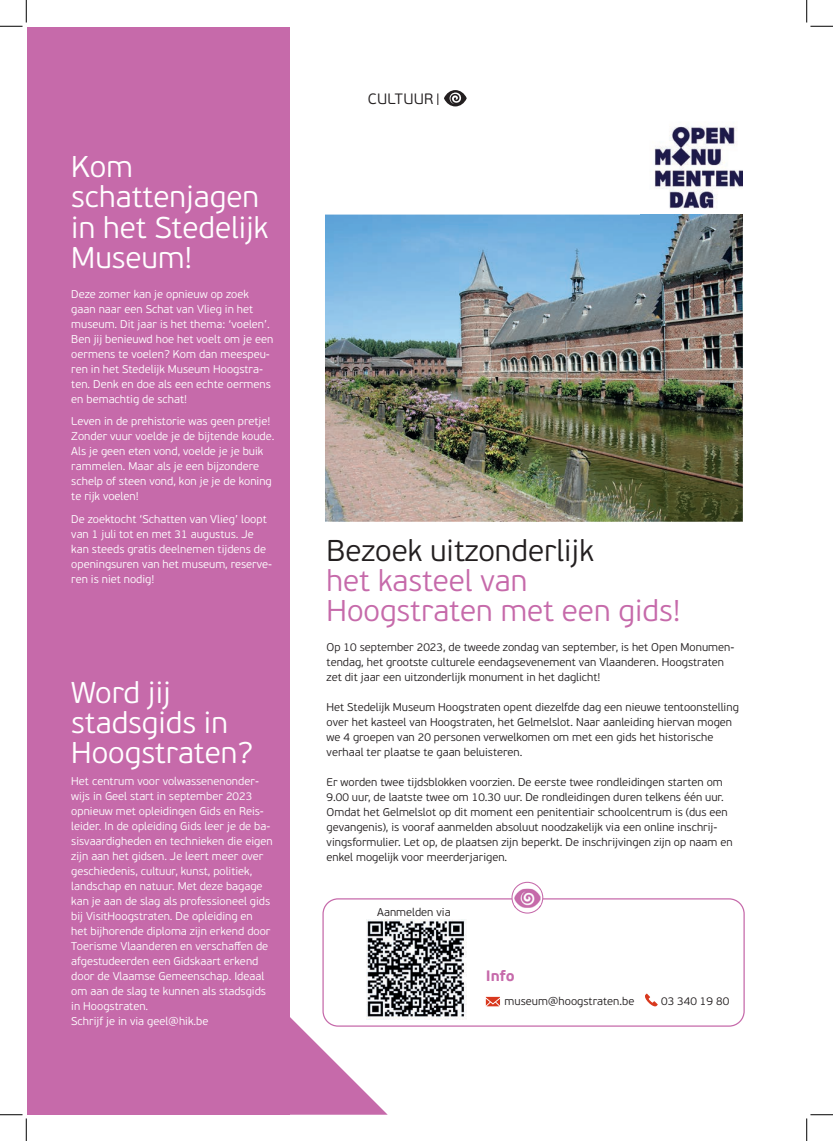
<style>
.page{position:relative;width:833px;height:1141px;background:#fff}
.page>*{position:absolute;margin:0;border:0;box-sizing:border-box;transform-origin:0 0}
.t1{font:300 30px/30px "PF Beau Sans Pro";color:#fff}
.t2{font:300 30px/30px "PF Beau Sans Pro";color:#c66aaa}
.t3{font:300 30px "PF Beau Sans Pro";color:#231f20}
.t4{font:300 15px "PF Beau Sans Pro";letter-spacing:.02em;color:#231f20}
.t5{font:700 15px "PF Beau Sans Pro";color:#c66aaa}
.t6{font:300 11.25px/15px "PF Beau Sans Pro";color:#fff}
.t7{font:300 11.25px/15px "PF Beau Sans Pro";color:#231f20}
</style>
<div class="page">
<svg style="left:437px;top:90px;width:29px;height:16px"></svg>
<div style="left:27px;top:27px;width:262px;height:1087px;background:#c66aaa"></div>
<svg style="left:289px;top:987px;width:98px;height:127px"></svg>
<svg style="left:322px;top:898px;width:422px;height:128px"></svg>
<svg style="left:485px;top:996px;width:14px;height:10px"></svg>
<svg style="left:642px;top:993px;width:15px;height:15px"></svg>
<svg style="left:511px;top:881px;width:32px;height:32px"></svg>
<img style="left:514px;top:888px;width:26px;height:19px">
<img style="left:325px;top:214px;width:417px;height:307px">
<img style="left:640px;top:126px;width:102px;height:96px">
<img style="left:366px;top:919px;width:100px;height:100px">
<svg style="left:0;top:0;width:27px;height:27px"></svg>
<svg style="left:0;top:1114px;width:27px;height:26px"></svg>
<svg style="left:806px;top:0;width:26px;height:27px"></svg>
<svg style="left:806px;top:1114px;width:26px;height:26px"></svg>
<h1 class="t1" style="left:71px;top:153px;width:198px">Kom schattenjagen in het Stedelijk<br>Museum!</h1>
<p class="t6" style="left:71px;top:286px;width:203px">Deze zomer kan je opnieuw op zoek gaan naar een Schat van Vlieg in het museum. Dit jaar is het thema: ‘voelen’.<br>Ben jij benieuwd hoe het voelt om je een oermens te voelen? Kom dan meespeu&shy;ren in het Stedelijk Museum Hoogstra&shy;ten. Denk en doe als een echte oermens en bemachtig de schat!</p>
<p class="t6" style="left:71px;top:414px;width:204px">Leven in de prehistorie was geen pretje!<br>Zonder vuur voelde je de bijtende koude.<br>Als je geen eten vond, voelde je je buik rammelen. Maar als je een bijzondere schelp of steen vond, kon je je de koning te rijk voelen!</p>
<p class="t6" style="left:71px;top:511px;width:202px">De zoektocht ‘Schatten van Vlieg’ loopt van 1 juli tot en met 31 augustus. Je kan steeds gratis deelnemen tijdens de openingsuren van het museum, reserve&shy;ren is niet nodig!</p>
<h1 class="t1" style="left:71px;top:678px;width:183px">Word jij stadsgids in<br>Hoogstraten?</h1>
<p class="t6" style="left:71px;top:774px;width:203px">Het centrum voor volwassenenonder&shy;wijs in Geel start in september 2023 opnieuw met opleidingen Gids en Reis&shy;leider. In de opleiding Gids leer je de ba&shy;sisvaardigheden en technieken die eigen zijn aan het gidsen. Je leert meer over geschiedenis, cultuur, kunst, politiek, landschap en natuur. Met deze bagage kan je aan de slag als professioneel gids bij VisitHoogstraten. De opleiding en<br>het bijhorende diploma zijn erkend door Toerisme Vlaanderen en verschaffen de afgestudeerden een Gidskaart erkend door de Vlaamse Gemeenschap. Ideaal om aan de slag te kunnen als stadsgids in Hoogstraten.<br>Schrijf je in via geel@hik.be</p>
<h2 class="t4" style="left:368px;top:91px;width:67px">CULTUUR</h2>
<h1 class="t3" style="left:326px;top:533px;width:268px">Bezoek uitzonderlijk</h1>
<h1 class="t2" style="left:326px;top:566px;width:355px">het kasteel van<br>Hoogstraten met een gids!</h1>
<p class="t7" style="left:326px;top:640px;width:409px">Op 10 september 2023, de tweede zondag van september, is het Open Monumen&shy;tendag, het grootste culturele eendagsevenement van Vlaanderen. Hoogstraten zet dit jaar een uitzonderlijk monument in het daglicht!</p>
<p class="t7" style="left:326px;top:700px;width:413px">Het Stedelijk Museum Hoogstraten opent diezelfde dag een nieuwe tentoonstelling over het kasteel van Hoogstraten, het Gelmelslot. Naar aanleiding hiervan mogen we 4 groepen van 20 personen verwelkomen om met een gids het historische verhaal ter plaatse te gaan beluisteren.</p>
<p class="t7" style="left:326px;top:775px;width:407px">Er worden twee tijdsblokken voorzien. De eerste twee rondleidingen starten om 9.00 uur, de laatste twee om 10.30 uur. De rondleidingen duren telkens één uur.<br>Omdat het Gelmelslot op dit moment een penitentiair schoolcentrum is (dus een gevangenis), is vooraf aanmelden absoluut noodzakelijk via een online inschrij&shy;vingsformulier. Let op, de plaatsen zijn beperkt. De inschrijvingen zijn op naam en enkel mogelijk voor meerderjarigen.</p>
<p class="t7" style="left:377px;top:905px;width:75px">Aanmelden via</p>
<h2 class="t5" style="left:485px;top:966px;width:30px">Info</h2>
<p class="t7" style="left:504px;top:994px;width:131px">museum@hoogstraten.be</p>
<p class="t7" style="left:660px;top:994px;width:69px">03 340 19 80</p>
</div>
